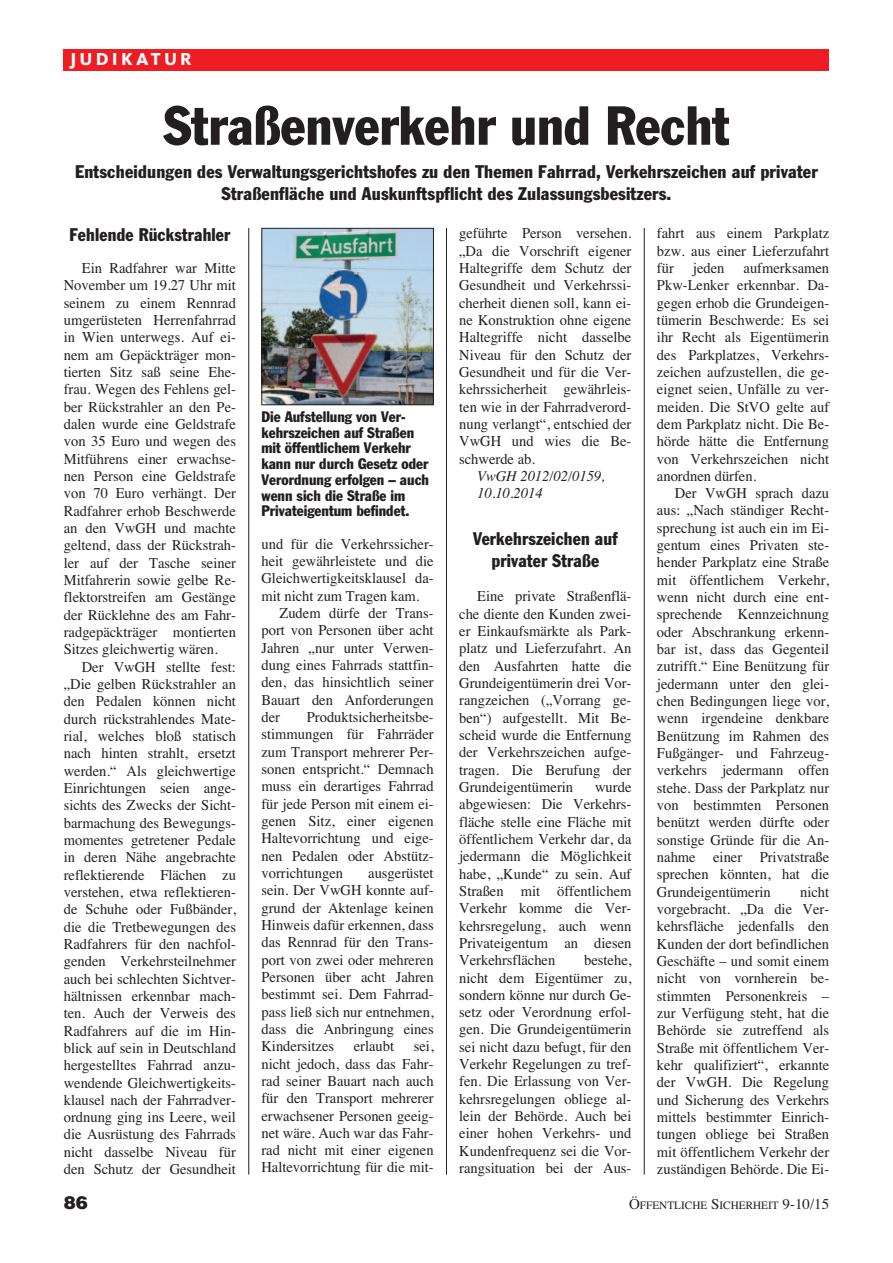
<style>
.page{position:relative;width:893px;height:1263px;background:#fff}
.page>*{position:absolute;margin:0;border:0;box-sizing:border-box;transform-origin:0 0}
.t1{font:condensed 54px "Franklin Gothic";color:#231f20}
.t2{font:condensed 18px/21.6px "Franklin Gothic";letter-spacing:.01em;color:#231f20;text-align:center}
.t3{font:800 18px "Kievit";letter-spacing:.175em;color:#fff}
.t4{font:900 18px "Helvetica";color:#231f20}
.t5{font:15px/17.2px "Times";color:#231f20;text-align:justify}
.t6{font:condensed 15px/15.8px "Franklin Gothic";color:#231f20}
.t7{font:italic 15px/17.2px "Times";color:#231f20}
.t8{font:11.25px "Times";color:#231f20}
.s1{font-size:15px}
</style>
<div class="page">
<hr style="left:248px;top:228px;width:1px;height:947px;background:#231f20">
<hr style="left:446px;top:228px;width:1px;height:947px;background:#231f20">
<hr style="left:644px;top:228px;width:1px;height:947px;background:#231f20">
<div style="left:64px;top:49px;width:765px;height:21px;background:#ee1d23"></div>
<img style="left:263px;top:230px;width:169px;height:173px">
<div style="left:261px;top:228px;width:173px;height:177px;border:1px solid #231f20"></div>
<p class="t3" style="left:70px;top:53px;width:123px">JUDIKATUR</p>
<h1 class="t1" style="left:163px;top:106px;width:567px">Straßenverkehr und Recht</h1>
<p class="t2" style="left:75px;top:162px;width:744px">Entscheidungen des Verwaltungsgerichtshofes zu den Themen Fahrrad, Verkehrszeichen auf privater<br>Straßenfläche und Auskunftspflicht des Zulassungsbesitzers.</p>
<p class="t2" style="left:69px;top:225px;width:162px">Fehlende Rückstrahler</p>
<p class="t5" style="left:64px;top:259px;width:174px;text-indent:18px">Ein Radfahrer war Mitte November um 19.27 Uhr mit seinem zu einem Rennrad umgerüsteten Herrenfahrrad in Wien unterwegs. Auf ei&shy;nem am Gepäckträger mon&shy;tierten Sitz saß seine Ehe&shy;frau. Wegen des Fehlens gel&shy;ber Rückstrahler an den Pe&shy;dalen wurde eine Geldstrafe von 35 Euro und wegen des Mitführens einer erwachse&shy;nen Person eine Geldstrafe von 70 Euro verhängt. Der Radfahrer erhob Beschwerde an den VwGH und machte geltend, dass der Rückstrah&shy;ler auf der Tasche seiner Mitfahrerin sowie gelbe Re&shy;flektorstreifen am Gestänge der Rücklehne des am Fahr&shy;radgepäckträger montierten Sitzes gleichwertig wären.</p>
<p class="t5" style="left:64px;top:658px;width:174px;text-indent:18px">Der VwGH stellte fest: „Die gelben Rückstrahler an den Pedalen können nicht durch rückstrahlendes Mate&shy;rial, welches bloß statisch nach hinten strahlt, ersetzt werden.“ Als gleichwertige Einrichtungen seien ange&shy;sichts des Zwecks der Sicht&shy;barmachung des Bewegungs&shy;momentes getretener Pedale in deren Nähe angebrachte reflektierende Flächen zu verstehen, etwa reflektieren&shy;de Schuhe oder Fußbänder, die die Tretbewegungen des Radfahrers für den nachfol&shy;genden Verkehrsteilnehmer auch bei schlechten Sichtver&shy;hältnissen erkennbar mach&shy;ten. Auch der Verweis des Radfahrers auf die im Hin&shy;blick auf sein in Deutschland hergestelltes Fahrrad anzu&shy;wendende Gleichwertigkeits&shy;klausel nach der Fahrradver&shy;ordnung ging ins Leere, weil die Ausrüstung des Fahrrads nicht dasselbe Niveau für den Schutz der Gesundheit</p>
<p class="t6" style="left:261px;top:410px;width:169px">Die Aufstellung von Ver&shy;kehrszeichen auf Straßen mit öffentlichem Verkehr kann nur durch Gesetz oder<br>Verordnung erfolgen – auch wenn sich die Straße im<br>Privateigentum befindet.</p>
<p class="t5" style="left:261px;top:535px;width:174px">und für die Verkehrssicher-</p>
<p class="t5" style="left:261px;top:552px;width:174px">heit gewährleistete und die</p>
<p class="t5" style="left:261px;top:569px;width:174px">Gleichwertigkeitsklausel da-</p>
<p class="t5" style="left:261px;top:587px;width:159px">mit nicht zum Tragen kam.</p>
<p class="t5" style="left:279px;top:604px;width:156px">Zudem dürfe der Trans-</p>
<p class="t5" style="left:261px;top:621px;width:174px">port von Personen über acht</p>
<p class="t5" style="left:261px;top:639px;width:174px">Jahren „nur unter Verwen-</p>
<p class="t5" style="left:261px;top:656px;width:174px">dung eines Fahrrads stattfin-</p>
<p class="t5" style="left:261px;top:673px;width:174px">den, das hinsichtlich seiner</p>
<p class="t5" style="left:261px;top:691px;width:174px">Bauart den Anforderungen</p>
<p class="t5" style="left:261px;top:708px;width:20px">der</p>
<p class="t5" style="left:261px;top:708px;width:174px;text-indent:45px">Produktsicherheitsbe&shy;stimmungen für Fahrräder zum Transport mehrerer Per&shy;sonen entspricht.“ Demnach muss ein derartiges Fahrrad für jede Person mit einem ei&shy;genen Sitz, einer eigenen Haltevorrichtung und eige&shy;nen Pedalen oder Abstütz&shy;vorrichtungen</p>
<p class="t5" style="left:261px;top:864px;width:174px;text-indent:107px">ausgerüstet sein. Der VwGH konnte auf&shy;grund der Aktenlage keinen Hinweis dafür erkennen, dass das Rennrad für den Trans&shy;port von zwei oder mehreren Personen über acht Jahren bestimmt sei. Dem Fahrrad&shy;pass ließ sich nur entnehmen, dass die Anbringung eines Kindersitzes</p>
<p class="t5" style="left:354px;top:1037px;width:42px">erlaubt</p>
<p class="t5" style="left:261px;top:1037px;width:174px;text-indent:152px">sei, nicht jedoch, dass das Fahr&shy;rad seiner Bauart nach auch für den Transport mehrerer erwachsener Personen geeig&shy;net wäre. Auch war das Fahr&shy;rad nicht mit einer eigenen Haltevorrichtung für die mit-</p>
<p class="t5" style="left:459px;top:224px;width:174px">geführte Person versehen. „Da die Vorschrift eigener Haltegriffe dem Schutz der Gesundheit und Verkehrssi&shy;cherheit dienen soll, kann ei&shy;ne Konstruktion ohne eigene Haltegriffe nicht dasselbe Niveau für den Schutz der Gesundheit und für die Ver&shy;kehrssicherheit gewährleis&shy;ten wie in der Fahrradverord&shy;nung verlangt“, entschied der VwGH und wies die Be&shy;schwerde ab.</p>
<p class="t7" style="left:477px;top:467px;width:129px">VwGH 2012/02/0159,<br>10.10.2014</p>
<p class="t2" style="left:473px;top:529px;width:146px">Verkehrszeichen auf privater Straße</p>
<p class="t5" style="left:459px;top:587px;width:174px;text-indent:18px">Eine private Straßenflä&shy;che diente den Kunden zwei&shy;er Einkaufsmärkte als Park&shy;platz und Lieferzufahrt. An den Ausfahrten hatte die Grundeigentümerin drei Vor&shy;rangzeichen („Vorrang ge&shy;ben“) aufgestellt. Mit Be&shy;scheid wurde die Entfernung der Verkehrszeichen aufge&shy;tragen. Die Berufung der Grundeigentümerin</p>
<p class="t5" style="left:459px;top:778px;width:174px;text-indent:136px">wurde abgewiesen: Die Verkehrs&shy;fläche stelle eine Fläche mit öffentlichem Verkehr dar, da jedermann die Möglichkeit habe, „Kunde“ zu sein. Auf Straßen mit öffentlichem Verkehr komme die Ver&shy;kehrsregelung, auch wenn Privateigentum an diesen Verkehrsflächen</p>
<p class="t5" style="left:459px;top:951px;width:174px;text-indent:125px">bestehe, nicht dem Eigentümer zu, sondern könne nur durch Ge&shy;setz oder Verordnung erfol&shy;gen. Die Grundeigentümerin sei nicht dazu befugt, für den Verkehr Regelungen zu tref&shy;fen. Die Erlassung von Ver&shy;kehrsregelungen obliege al&shy;lein der Behörde. Auch bei einer hohen Verkehrs- und Kundenfrequenz sei die Vor&shy;rangsituation bei der Aus-</p>
<p class="t5" style="left:657px;top:224px;width:174px">fahrt aus einem Parkplatz bzw. aus einer Lieferzufahrt für</p>
<p class="t5" style="left:657px;top:259px;width:174px;text-indent:87px">aufmerksamen Pkw-Lenker erkennbar. Da&shy;gegen erhob die Grundeigen&shy;tümerin Beschwerde: Es sei ihr Recht als Eigentümerin des Parkplatzes, Verkehrs&shy;zeichen aufzustellen, die ge&shy;eignet seien, Unfälle zu ver&shy;meiden. Die StVO gelte auf dem Parkplatz nicht. Die Be&shy;hörde hätte die Entfernung von Verkehrszeichen nicht anordnen dürfen.</p>
<p class="t5" style="left:657px;top:484px;width:174px;text-indent:18px">Der VwGH sprach dazu aus: „Nach ständiger Recht&shy;sprechung ist auch ein im Ei&shy;gentum eines Privaten ste&shy;hender Parkplatz eine Straße mit öffentlichem Verkehr, wenn nicht durch eine ent&shy;sprechende Kennzeichnung oder Abschrankung erkenn&shy;bar ist, dass das Gegenteil zutrifft.“ Eine Benützung für jedermann unter den glei&shy;chen Bedingungen liege vor, wenn irgendeine denkbare Benützung im Rahmen des Fußgänger- und Fahrzeug&shy;verkehrs jedermann offen stehe. Dass der Parkplatz nur von bestimmten Personen benützt werden dürfte oder sonstige Gründe für die An&shy;nahme einer Privatstraße sprechen könnten, hat die Grundeigentümerin</p>
<p class="t5" style="left:693px;top:259px;width:33px">jeden</p>
<p class="t5" style="left:657px;top:883px;width:174px;text-indent:143px">nicht vorgebracht. „Da die Ver&shy;kehrsfläche jedenfalls den Kunden der dort befindlichen Geschäfte – und somit einem nicht von vornherein be&shy;stimmten Personenkreis – zur Verfügung steht, hat die Behörde sie zutreffend als Straße mit öffentlichem Ver&shy;kehr qualifiziert“, erkannte der VwGH. Die Regelung und Sicherung des Verkehrs mittels bestimmter Einrich&shy;tungen obliege bei Straßen mit öffentlichem Verkehr der zuständigen Behörde. Die Ei-</p>
<p class="t4" style="left:64px;top:1192px;width:26px">86</p>
<p class="t8" style="left:629px;top:1198px;width:202px"><span class="s1">Ö</span>FFENTLICHE <span class="s1">S</span>ICHERHEIT <span class="s1">9-10/15</span></p>
</div>
